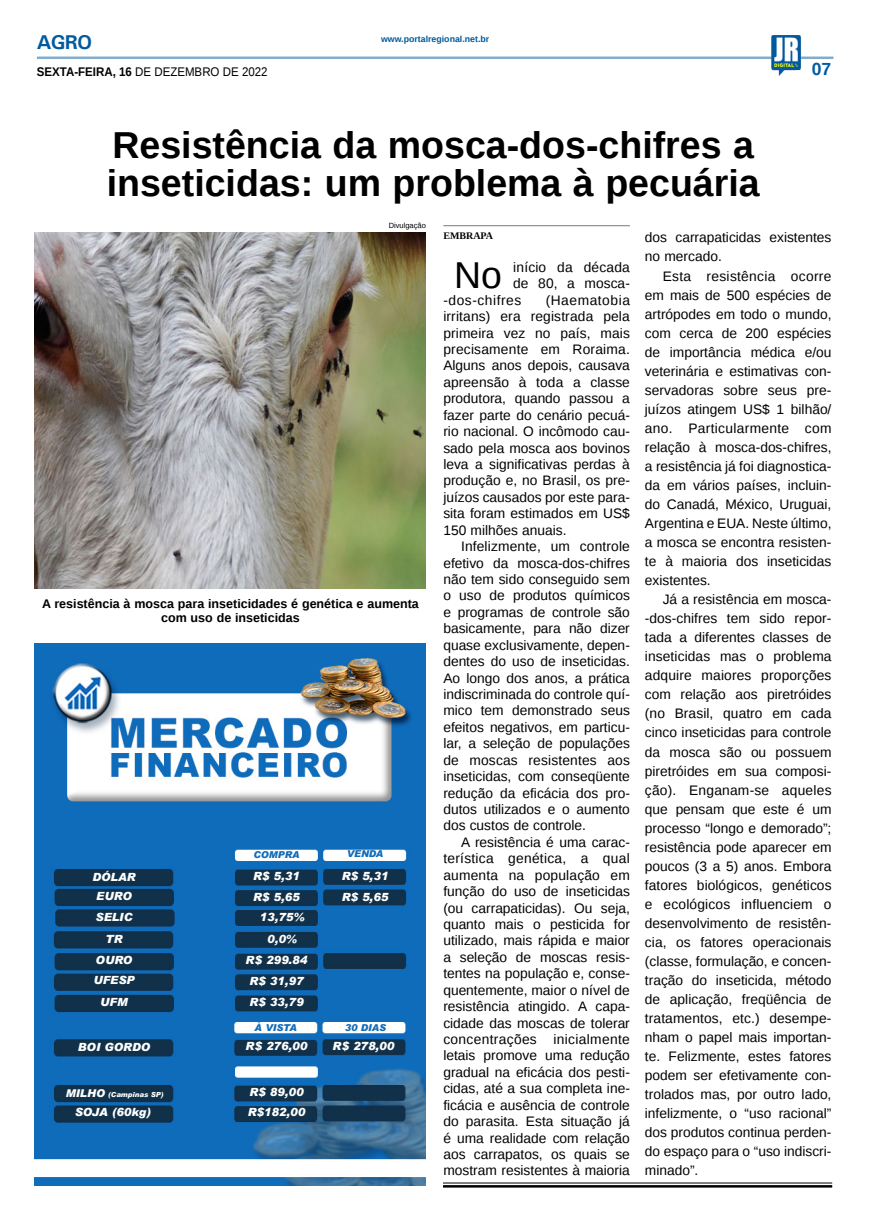
<style>
.page{position:relative;width:869px;height:1223px;background:#fff}
.page>*{position:absolute;margin:0;border:0;box-sizing:border-box;transform-origin:0 0}
.TÍTULO{font:700 37.5px/37.5px "Liberation Sans";color:#000}
.MATÉRIA{font:37.38px "Liberation Sans";color:#000}
.TITULO_PG{font:700 20px "Univers";color:#005a9e}
.TÍTULO-2{font:700 17.5px "Liberation Sans";color:#005a9e}
.MATÉRIA-2{font:13.75px/16.4px "Liberation Sans";color:#000;text-align:justify}
.MATÉRIA-3{font:13.75px "Liberation Sans";letter-spacing:.04em;color:#000}
.LEGENDA{font:700 12.5px/13.8px "Liberation Sans";color:#000;text-align:center}
.DATA_PG{font:12.5px "Liberation Sans";color:#000;scale:.92 1}
.MATÉRIA-4{font:italic 900 11.25px "Arial";color:#fff}
.CRÉDITO_NOME{font:700 10px "Liberation Serif";color:#000}
.MATÉRIA-5{font:italic 900 9.5px "Arial";color:#0f6cba}
.DATA_PG-2{font:700 8.75px "Liberation Sans";color:#005a9e}
.CRÉDITO_FOTO{font:7.5px "Liberation Sans";color:#000}
.MATÉRIA-6{font:italic 900 6.88px "Arial";color:#fff}
.s1{font-weight:700}
.s2{font-size:10.75px}
</style>
<div class="page">
<hr style="left:37px;top:57px;width:796px;height:2px;background:#005a9e">
<img style="left:770px;top:35px;width:31px;height:41px">
<img style="left:35px;top:643px;width:390px;height:542px">
<hr style="left:443px;top:1182px;width:388px;height:1px;background:#000">
<hr style="left:443px;top:1185px;width:388px;height:2px;background:#000">
<img style="left:35px;top:232px;width:390px;height:356px">
<hr style="left:443px;top:225px;width:186px;height:1px;background:#939598">
<p class="TITULO_PG" style="left:37px;top:30px;width:57px">AGRO</p>
<p class="DATA_PG" style="left:37px;top:64px;width:252px"><span class="s1">SEXTA-FEIRA, 16</span> DE DEZEMBRO DE 2022</p>
<p class="DATA_PG-2" style="left:381px;top:33px;width:110px">www.portalregional.net.br</p>
<p class="TÍTULO-2" style="left:811px;top:57px;width:21px">07</p>
<p class="TÍTULO" style="left:107px;top:126px;width:654px">Resistência da mosca-dos-chifres a inseticidas: um problema à pecuária</p>
<p class="CRÉDITO_NOME" style="left:443px;top:229px;width:51px">EMBRAPA</p>
<p class="MATÉRIA" style="left:454px;top:254px;width:49px">No</p>
<p class="MATÉRIA-2" style="left:513px;top:260px;width:118px">início da década</p>
<p class="CRÉDITO_FOTO" style="left:388px;top:221px;width:39px">Divulgação</p>
<p class="MATÉRIA-2" style="left:644px;top:229px;width:188px;line-height:19px">dos carrapaticidas existentes no mercado.</p>
<p class="MATÉRIA-2" style="left:644px;top:267px;width:188px;line-height:19px;text-indent:18px">Esta resistência ocorre em mais de 500 espécies de artrópodes em todo o mundo, com cerca de 200 espécies de importância médica e/ou veterinária e estimativas con&shy;servadoras sobre seus pre&shy;juízos atingem US$ 1 bilhão/ ano. Particularmente com relação à mosca-dos-chifres, a resistência já foi diagnostica&shy;da em vários países, incluin&shy;do Canadá, México, Uruguai, Argentina e EUA. Neste último, a mosca se encontra resisten&shy;te à maioria dos inseticidas existentes.</p>
<p class="MATÉRIA-2" style="left:644px;top:590px;width:188px;line-height:19px;text-indent:18px">Já a resistência em mosca--dos-chifres tem sido repor&shy;tada a diferentes classes de inseticidas mas o problema adquire maiores proporções com relação aos piretróides (no Brasil, quatro em cada cinco inseticidas para controle da mosca são ou possuem piretróides em sua composi&shy;ção). Enganam-se aqueles que pensam que este é um processo “longo e demorado”; resistência pode aparecer em poucos (3 a 5) anos. Embora fatores biológicos, genéticos e ecológicos influenciem o desenvolvimento de resistên&shy;cia, os fatores operacionais (classe, formulação, e concen&shy;tração do inseticida, método de aplicação, freqüência de tratamentos, etc.) desempe&shy;nham o papel mais importan&shy;te. Felizmente, estes fatores podem ser efetivamente con&shy;trolados mas, por outro lado, infelizmente, o “uso racional” dos produtos continua perden&shy;do espaço para o “uso indiscri&shy;minado”.</p>
<p class="MATÉRIA-2" style="left:513px;top:276px;width:118px">de 80, a mosca-</p>
<p class="MATÉRIA-3" style="left:443px;top:292px;width:79px">-dos-chifres</p>
<p class="MATÉRIA-2" style="left:443px;top:292px;width:188px;text-indent:102px">(Haematobia irritans) era registrada pela primeira vez no país, mais precisamente em Roraima.<br>Alguns anos depois, causava apreensão à toda a classe produtora, quando passou a fazer parte do cenário pecuá&shy;rio nacional. O incômodo cau&shy;sado pela mosca aos bovinos leva a significativas perdas à produção e, no Brasil, os pre&shy;juízos causados por este para&shy;sita foram estimados em US$ 150 milhões anuais.</p>
<p class="MATÉRIA-2" style="left:443px;top:539px;width:188px;text-indent:18px">Infelizmente, um controle efetivo da mosca-dos-chifres não tem sido conseguido sem o uso de produtos químicos e programas de controle são basicamente, para não dizer quase exclusivamente, depen&shy;dentes do uso de inseticidas.<br>Ao longo dos anos, a prática indiscriminada do controle quí&shy;mico tem demonstrado seus efeitos negativos, em particu&shy;lar, a seleção de populações de moscas resistentes aos inseticidas, com conseqüente redução da eficácia dos pro&shy;dutos utilizados e o aumento dos custos de controle.</p>
<p class="MATÉRIA-2" style="left:443px;top:834px;width:188px;text-indent:18px">A resistência é uma carac&shy;terística genética, a qual aumenta na população em função do uso de inseticidas (ou carrapaticidas). Ou seja, quanto mais o pesticida for utilizado, mais rápida e maior a seleção de moscas resis&shy;tentes na população e, conse&shy;quentemente, maior o nível de resistência atingido. A capa&shy;cidade das moscas de tolerar concentrações inicialmente letais promove uma redução gradual na eficácia dos pesti&shy;cidas, até a sua completa ine&shy;ficácia e ausência de controle do parasita. Esta situação já é uma realidade com relação aos carrapatos, os quais se mostram resistentes à maioria</p>
<p class="LEGENDA" style="left:42px;top:596px;width:378px">A resistência à mosca para inseticidades é genética e aumenta com uso de inseticidas</p>
<p class="MATÉRIA-5" style="left:253px;top:848px;width:47px">COMPRA</p>
<p class="MATÉRIA-5" style="left:346px;top:848px;width:38px">VENDA</p>
<p class="MATÉRIA-4" style="left:92px;top:869px;width:45px">DÓLAR</p>
<p class="MATÉRIA-4" style="left:253px;top:869px;width:48px">R$ 5,31</p>
<p class="MATÉRIA-4" style="left:96px;top:889px;width:37px">EURO</p>
<p class="MATÉRIA-4" style="left:95px;top:910px;width:38px">SELIC</p>
<p class="MATÉRIA-4" style="left:105px;top:932px;width:18px">TR</p>
<p class="MATÉRIA-4" style="left:96px;top:952px;width:38px">OURO</p>
<p class="MATÉRIA-4" style="left:93px;top:973px;width:43px">UFESP</p>
<p class="MATÉRIA-4" style="left:100px;top:995px;width:29px">UFM</p>
<p class="MATÉRIA-4" style="left:78px;top:1039px;width:74px">BOI GORDO</p>
<p class="MATÉRIA-6" style="left:66px;top:1090px;width:99px"><span class="s2">MILHO</span> (Campinas SP)</p>
<p class="MATÉRIA-4" style="left:75px;top:1105px;width:78px">SOJA (60kg)</p>
<p class="MATÉRIA-4" style="left:341px;top:869px;width:48px">R$ 5,31</p>
<p class="MATÉRIA-4" style="left:253px;top:889px;width:48px">R$ 5,65</p>
<p class="MATÉRIA-4" style="left:259px;top:910px;width:46px">13,75%</p>
<p class="MATÉRIA-4" style="left:267px;top:932px;width:31px">0,0%</p>
<p class="MATÉRIA-4" style="left:245px;top:953px;width:63px">R$ 299.84</p>
<p class="MATÉRIA-4" style="left:249px;top:974px;width:56px">R$ 31,97</p>
<p class="MATÉRIA-4" style="left:249px;top:995px;width:56px">R$ 33,79</p>
<p class="MATÉRIA-4" style="left:341px;top:889px;width:48px">R$ 5,65</p>
<p class="MATÉRIA-5" style="left:254px;top:1021px;width:44px">À VISTA</p>
<p class="MATÉRIA-5" style="left:344px;top:1021px;width:43px">30 DIAS</p>
<p class="MATÉRIA-4" style="left:332px;top:1039px;width:63px">R$ 278,00</p>
<p class="MATÉRIA-4" style="left:245px;top:1039px;width:63px">R$ 276,00</p>
<p class="MATÉRIA-4" style="left:249px;top:1085px;width:56px">R$ 89,00</p>
<p class="MATÉRIA-4" style="left:247px;top:1105px;width:59px">R$182,00</p>
</div>
